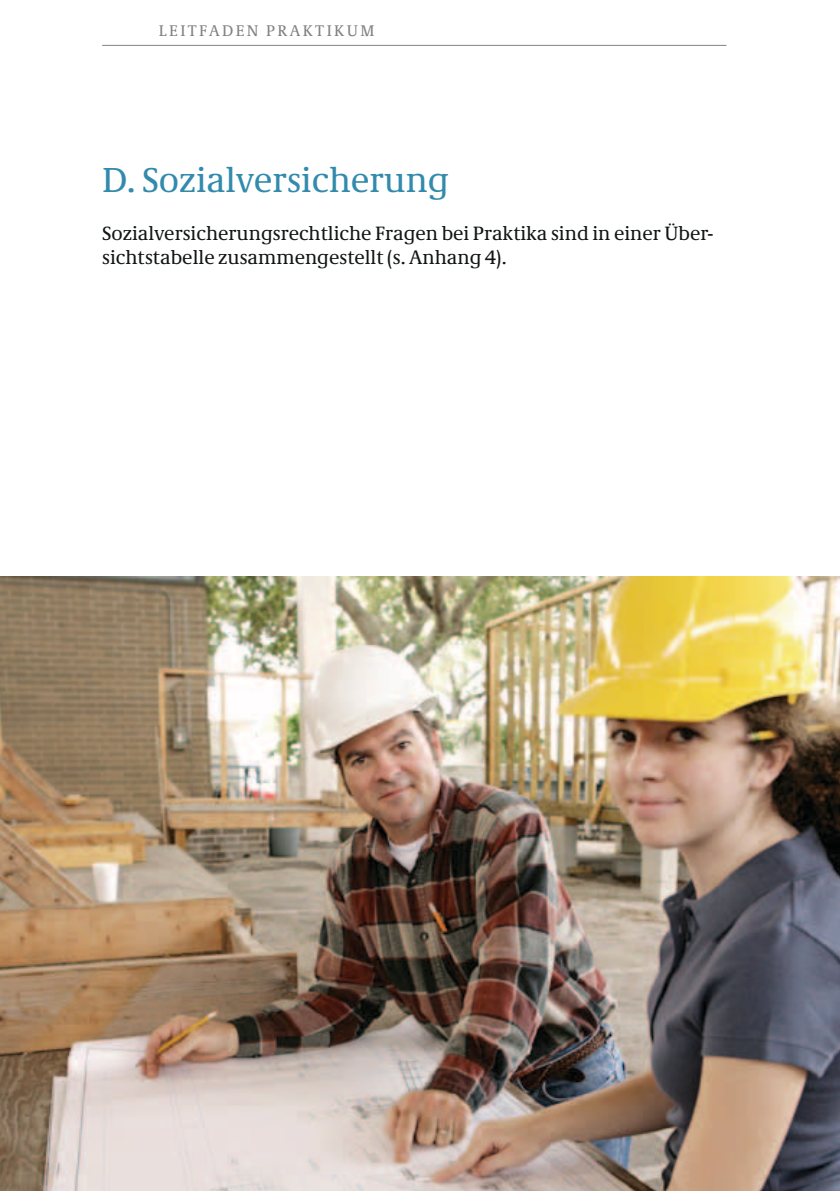
<style>
.page{position:relative;width:840px;height:1191px;background:#fff}
.page>*{position:absolute;margin:0;border:0;box-sizing:border-box;transform-origin:0 0}
.t1{font:36px "Neue Demos";color:#328aac}
.t2{font:20px/24px "Neue Demos";color:#121515}
.t3{font:16px "Neue Demos SC Os F";letter-spacing:.15em;color:#818282}
</style>
<div class="page">
<hr style="left:102px;top:45px;width:624px;height:1px;background:#818282">
<img style="left:0;top:576px;width:839px;height:615px">
<p class="t3" style="left:159px;top:21px;width:217px">LEITFADEN PRAKTIKUM</p>
<h1 class="t1" style="left:102px;top:159px;width:348px">D. Sozialversicherung</h1>
<p class="t2" style="left:102px;top:221px;width:612px">Sozialversicherungsrechtliche Fragen bei Praktika sind in einer Über&shy;sichtstabelle zusammengestellt (s. Anhang 4).</p>
</div>
